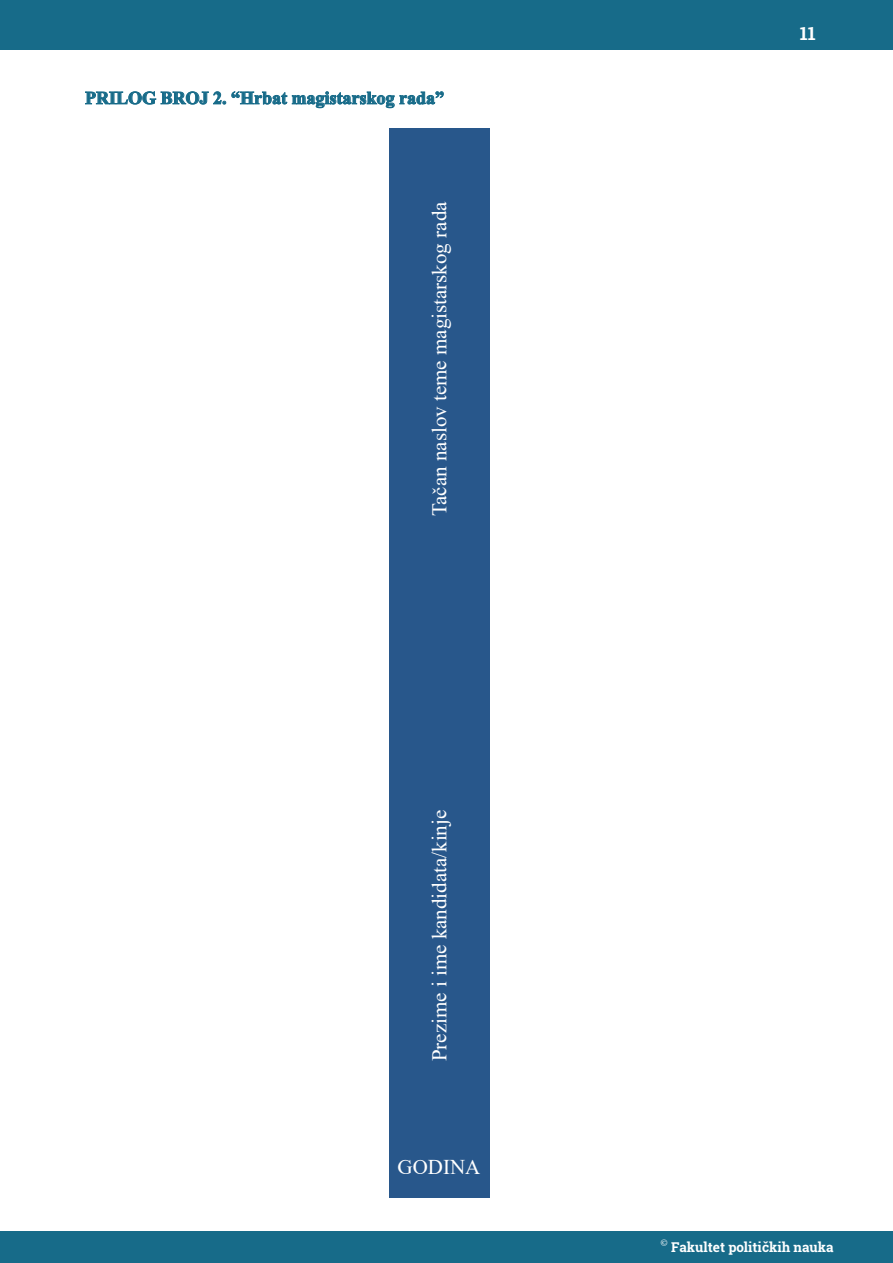
<style>
.page{position:relative;width:893px;height:1263px;background:#fff}
.page>*{position:absolute;margin:0;border:0;box-sizing:border-box;transform-origin:0 0}
.t1{font:21px "Times New Roman";color:#fff}
.naslovi_12{font:700 18px "Times New Roman";color:#176b89}
.t2{font:700 18px "Roboto Slab";color:#fff}
.t3{font:700 13.5px "Roboto Slab";color:#fff}
</style>
<div class="page">
<div style="left:0;top:0;width:893px;height:50px;background:#176b89"></div>
<div style="left:0;top:1232px;width:893px;height:31px;background:#176b89"></div>
<div style="left:389px;top:128px;width:100px;height:1007px;background:#28578b"></div>
<div style="left:389px;top:1135px;width:100px;height:63px;background:#28578b"></div>
<svg style="left:85px;top:91px;width:359px;height:17px"></svg>
<p class="naslovi_12" style="left:85px;top:85px;width:361px">PRILOG BROJ 2. “Hrbat magistarskog rada”</p>
<p class="t1" style="left:424px;top:516px;width:316px;rotate:-90deg">Tačan naslov teme magistarskog rada</p>
<p class="t1" style="left:424px;top:1061px;width:253px;rotate:-90deg">Prezime i ime kandidata/kinje</p>
<p class="t1" style="left:398px;top:1152px;width:84px">GODINA</p>
<p class="t2" style="left:800px;top:21px;width:17px">11</p>
<p class="t3" style="left:661px;top:1238px;width:174px"><sup>©</sup> Fakultet političkih nauka</p>
</div>
